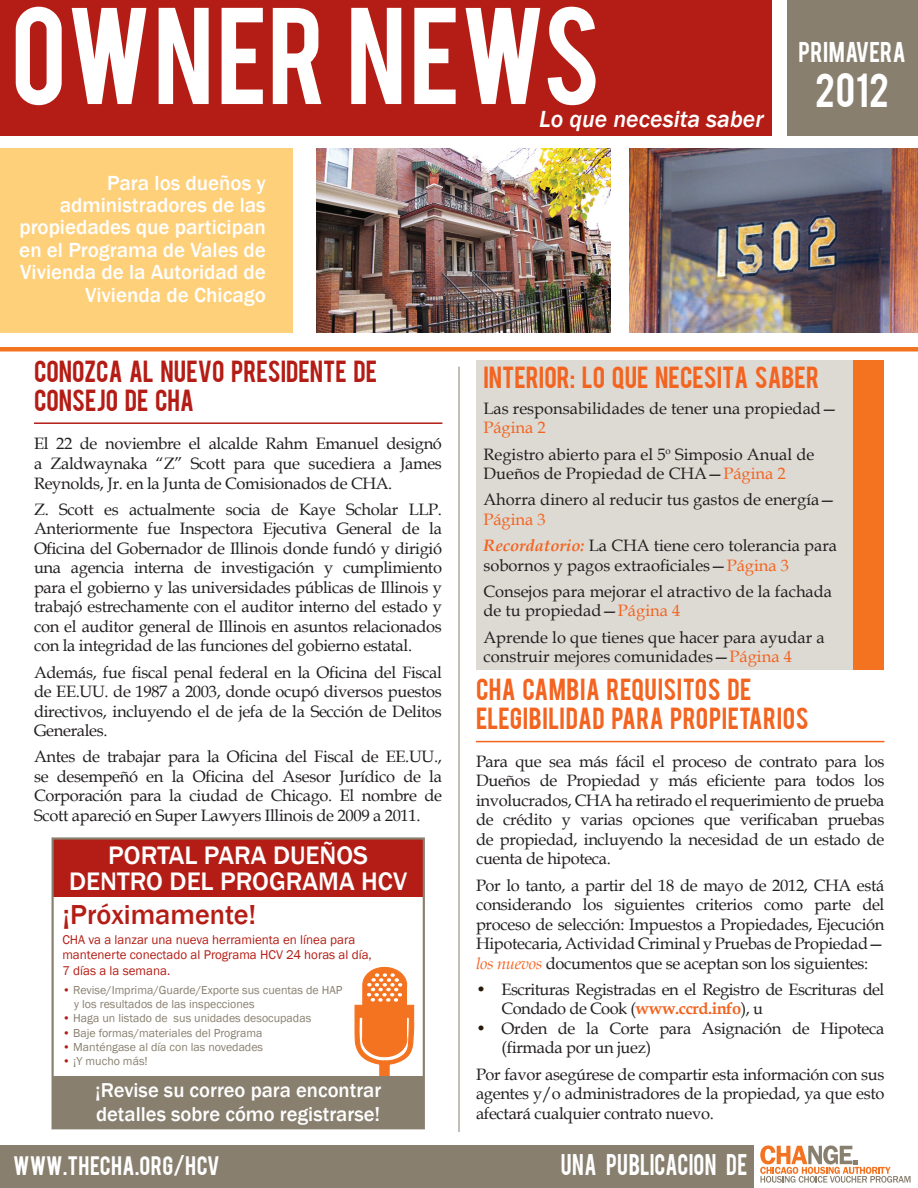
<style>
.page{position:relative;width:918px;height:1188px;background:#fff}
.page>*{position:absolute;margin:0;border:0;box-sizing:border-box;transform-origin:0 0}
.t1{font:108px "Bebas";color:#fff}
.t2{font:37.5px "Bebas";color:#fff}
.t3{font:500 28.2px "Franklin Gothic";color:#b41d15}
.t4{font:500 26.1px/26.1px "Franklin Gothic";color:#fff;text-align:center}
.t5{font:24px/28.8px "Bebas";letter-spacing:.02em;color:#f36421}
.t6{font:24px/28.8px "Bebas";color:#b41d15}
.t7{font:24px "Bebas";color:#f36421}
.t8{font:italic 500 24px "Franklin Gothic";color:#fff}
.t9{font:23.55px "Bebas";letter-spacing:.015em;color:#fff;scale:.89 1}
.t10{font:22.5px "Bebas";letter-spacing:.02em;color:#fff}
.t11{font:500 21px/22.5px "Franklin Gothic";color:#fff;text-align:right}
.t12{font:21px "Bebas";letter-spacing:.015em;color:#fff}
.t13{font:500 20.55px/24.8px "Franklin Gothic";color:#fff}
.t14{font:16.5px/19.5px "Book Antiqua";letter-spacing:-.02em;color:#231f20;text-align:justify}
.t15{font:16.5px/26.2px "Book Antiqua";color:#231f20}
.t16{font:13.05px/15.6px "Franklin Gothic";color:#b41d15}
.t17{font:12px/14.4px "Franklin Gothic";color:#887f6f}
.s1{color:#b41d15}
.s2{color:#f36421}
.s3{font-weight:700;font-style:italic;color:#f36421}
.s4{font-style:italic;color:#f36421}
.s5{color:#251a05}
.s6{font-weight:700;color:#f36421}
</style>
<div class="page">
<div style="left:476px;top:360px;width:380px;height:310px;background:#ddd9d3"></div>
<div style="left:853px;top:360px;width:30px;height:310px;background:#f47321"></div>
<div style="left:787px;top:0;width:131px;height:136px;background:#887f6f"></div>
<div style="left:0;top:148px;width:293px;height:185px;background:#fed07a"></div>
<div style="left:0;top:0;width:772px;height:136px;background:#b41d15"></div>
<div style="left:0;top:347px;width:918px;height:5px;background:#f47321"></div>
<img style="left:316px;top:148px;width:294px;height:185px">
<img style="left:630px;top:148px;width:288px;height:185px">
<svg style="left:760px;top:1145px;width:151px;height:38px"></svg>
<div style="left:0;top:1145px;width:753px;height:43px;background:#887f6f"></div>
<hr style="left:459px;top:367px;width:1px;height:765px;background:#887f6f">
<hr style="left:34px;top:422px;width:408px;height:2px;background:#b41d15">
<svg style="left:354px;top:966px;width:61px;height:110px"></svg>
<div style="left:53px;top:1076px;width:371px;height:52px;background:#887f6f"></div>
<div style="left:53px;top:839px;width:371px;height:58px;background:#b41d15"></div>
<div style="left:52px;top:837px;width:373px;height:292px;border:2px solid #887f6f"></div>
<hr style="left:476px;top:741px;width:408px;height:1px;background:#f36421">
<h1 class="t1" style="left:11px;top:-23px;width:591px">OWNER NEWS</h1>
<p class="t11" style="left:19px;top:171px;width:248px">Para los dueños y administradores de las propiedades que participan en el Programa de Vales de<br>Vivienda de la Autoridad de<br>Vivienda de Chicago</p>
<h3 class="t8" style="left:539px;top:105px;width:226px">Lo que necesita saber</h3>
<h3 class="t10" style="left:799px;top:36px;width:109px">PRIMAVERA</h3>
<h2 class="t2" style="left:815px;top:63px;width:75px">2012</h2>
<h3 class="t6" style="left:34px;top:355px;width:345px">CONOZCA AL NUEVO PRESIDENTE DE<br>CONSEJO DE CHA</h3>
<p class="t14" style="left:34px;top:434px;width:409px">El 22 de noviembre el alcalde Rahm Emanuel designó a Zaldwaynaka “Z” Scott para que sucediera a James Reynolds, Jr. en la Junta de Comisionados de CHA.</p>
<p class="t14" style="left:34px;top:499px;width:409px">Z. Scott es actualmente socia de Kaye Scholar LLP.<br>Anteriormente fue Inspectora Ejecutiva General de la Oficina del Gobernador de Illinois donde fundó y dirigió una agencia interna de investigación y cumplimiento para el gobierno y las universidades públicas de Illinois y trabajó estrechamente con el auditor interno del estado y con el auditor general de Illinois en asuntos relacionados con la integridad de las funciones del gobierno estatal.</p>
<p class="t14" style="left:34px;top:662px;width:410px">Además, fue fiscal penal federal en la Oficina del Fiscal de EE.UU. de 1987 a 2003, donde ocupó diversos puestos directivos, incluyendo el de jefa de la Sección de Delitos Generales.</p>
<p class="t14" style="left:34px;top:747px;width:410px">Antes de trabajar para la Oficina del Fiscal de EE.UU., se desempeñó en la Oficina del Asesor Jurídico de la Corporación para la ciudad de Chicago. El nombre de Scott apareció en Super Lawyers Illinois de 2009 a 2011.</p>
<h3 class="t4" style="left:69px;top:843px;width:339px">PORTAL PARA DUEÑOS<br>DENTRO DEL PROGRAMA HCV</h3>
<h3 class="t3" style="left:62px;top:897px;width:196px">¡Próximamente!</h3>
<p class="t16" style="left:62px;top:932px;width:311px">CHA va a lanzar una nueva herramienta en línea para mantenerte conectado al Programa HCV 24 horas al día,<br>7 días a la semana.</p>
<p class="t17" style="left:74px;top:983px;width:270px;text-indent:-12px"><span class="s1">•</span> Revise/Imprima/Guarde/Exporte sus cuentas de HAP y los resultados de las inspecciones</p>
<p class="t17" style="left:62px;top:1011px;width:250px"><span class="s1">•</span> Haga un listado de sus unidades desocupadas</p>
<p class="t17" style="left:62px;top:1026px;width:202px"><span class="s1">•</span> Baje formas/materiales del Programa</p>
<p class="t17" style="left:62px;top:1040px;width:202px"><span class="s1">•</span> Manténgase al día con las novedades</p>
<p class="t17" style="left:62px;top:1054px;width:87px"><span class="s1">•</span> ¡Y mucho más!</p>
<p class="t13" style="left:95px;top:1078px;width:288px">¡Revise su correo para encontrar detalles sobre cómo registrarse!</p>
<h3 class="t7" style="left:483px;top:359px;width:337px">INTERIOR: LO QUE NECESITA SABER</h3>
<p class="t15" style="left:483px;top:395px;width:356px">Las responsabilidades de tener una propiedad—</p>
<p class="t15" style="left:483px;top:414px;width:333px"><span class="s2">Página 2<br></span>Registro abierto para el 5<sup>o</sup> Simposio Anual de</p>
<p class="t15" style="left:483px;top:460px;width:354px">Dueños de Propiedad de CHA—<span class="s2">Página 2<br></span>Ahorra dinero al reducir tus gastos de energía—</p>
<p class="t15" style="left:483px;top:506px;width:355px"><span class="s2">Página 3<br></span><span class="s3">Recordatorio:</span> La CHA tiene cero tolerancia para</p>
<p class="t15" style="left:483px;top:551px;width:350px">sobornos y pagos extraoficiales—<span class="s2">Página 3<br></span>Consejos para mejorar el atractivo de la fachada</p>
<p class="t15" style="left:483px;top:597px;width:343px">de tu propiedad—<span class="s2">Página 4<br></span>Aprende lo que tienes que hacer para ayudar a</p>
<p class="t15" style="left:483px;top:643px;width:310px">construir mejores comunidades—<span class="s2">Página 4</span></p>
<h3 class="t5" style="left:476px;top:674px;width:334px">CHA CAMBIA REQUISITOS DE<br>ELEGIBILIDAD PARA PROPIETARIOS</h3>
<p class="t14" style="left:476px;top:751px;width:410px">Para que sea más fácil el proceso de contrato para los Dueños de Propiedad y más eficiente para todos los involucrados, CHA ha retirado el requerimiento de prueba de crédito y varias opciones que verificaban pruebas de propiedad, incluyendo la necesidad de un estado de cuenta de hipoteca.</p>
<p class="t14" style="left:476px;top:875px;width:410px">Por lo tanto, a partir del 18 de mayo de 2012, CHA está considerando los siguientes criterios como parte del proceso de selección: Impuestos a Propiedades, Ejecución Hipotecaria, Actividad Criminal y Pruebas de Propiedad— <span class="s4">los nuevos</span> documentos que se aceptan son los siguientes:</p>
<p class="t14" style="left:502px;top:979px;width:384px;text-indent:-26px"><span class="s5">•</span> Escrituras Registradas en el Registro de Escrituras del<br>Condado de Cook (<span class="s6">www.ccrd.info</span>), u</p>
<p class="t14" style="left:502px;top:1018px;width:384px;text-indent:-26px"><span class="s5">•</span> Orden de la Corte para Asignación de Hipoteca (firmada por un juez)</p>
<p class="t14" style="left:476px;top:1064px;width:410px">Por favor asegúrese de compartir esta información con sus agentes y/o administradores de la propiedad, ya que esto afectará cualquier contrato nuevo.</p>
<p class="t12" style="left:13px;top:1150px;width:208px">WWW.THECHA.ORG/HCV</p>
<h3 class="t9" style="left:561px;top:1147px;width:211px">UNA PUBLICACION DE</h3>
</div>
